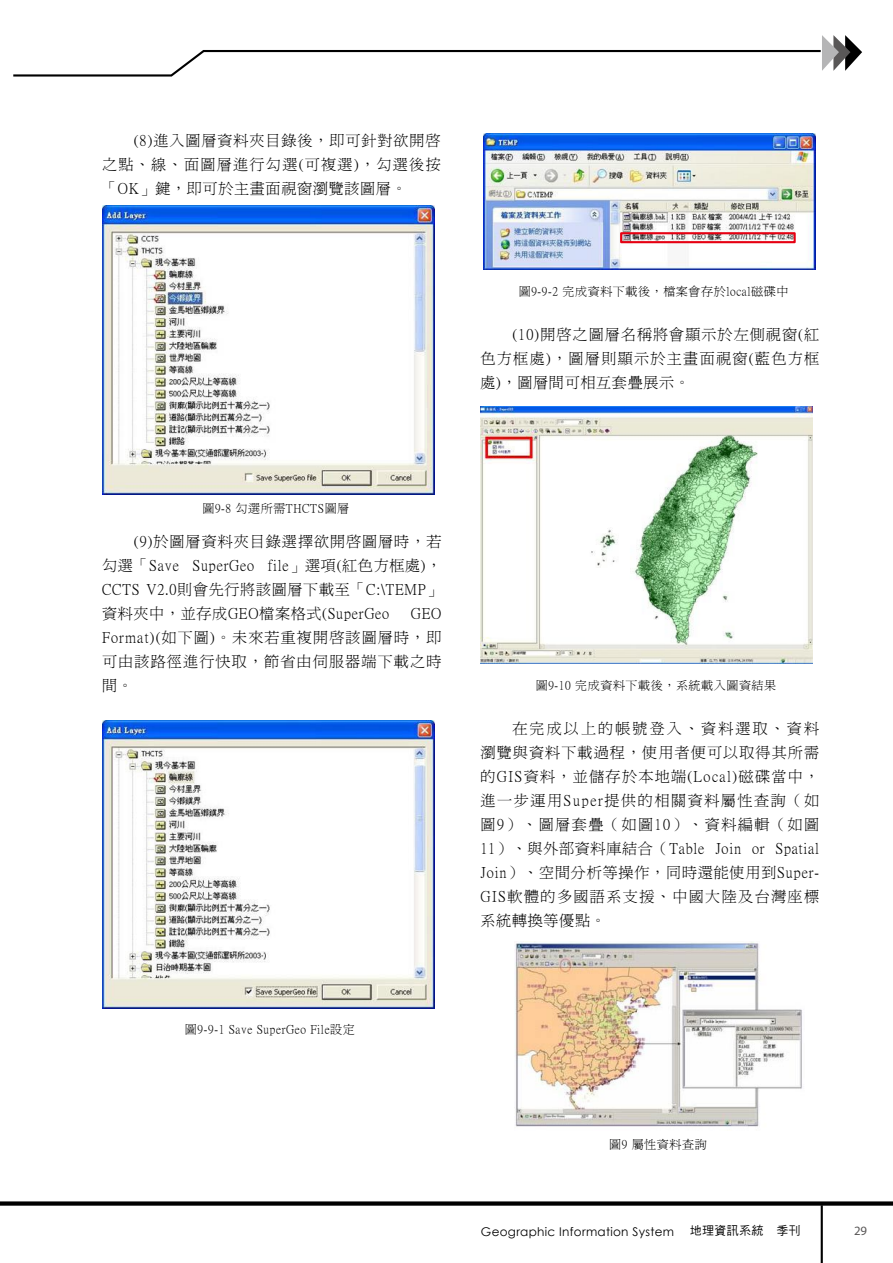
<style>
.page{position:relative;width:893px;height:1263px;background:#fff}
.page>*{position:absolute;margin:0;border:0;box-sizing:border-box;transform-origin:0 0}
.t1{font:15px/24px "P Ming Li U";letter-spacing:.065em;color:#000;text-align:justify}
.t2{font:12.75px "Myriad Pro";color:#595757}
.t3{font:12px "P Ming Li U";letter-spacing:.05em;color:#000}
.t4{font:12px "Century Gothic";letter-spacing:.025em;color:#000}
.t5{font:12px "DF Hei Md HK BF";letter-spacing:.025em;color:#000}
</style>
<div class="page">
<div style="left:0;top:1201px;width:893px;height:5px;background:#000"></div>
<hr style="left:821px;top:1205px;width:2px;height:58px;background:#000">
<svg style="left:13px;top:35px;width:849px;height:42px"></svg>
<img style="left:102px;top:206px;width:332px;height:288px">
<img style="left:102px;top:720px;width:332px;height:288px">
<img style="left:480px;top:406px;width:332px;height:257px">
<img style="left:515px;top:942px;width:287px;height:185px">
<img style="left:483px;top:133px;width:332px;height:136px">
<div style="left:620px;top:232px;width:176px;height:11px;border:2px solid #e60012"></div>
<p class="t1" style="left:102px;top:129px;width:340px;text-indent:32px">(8)進入圖層資料夾目錄後，即可針對欲開啟之點、線、面圖層進行勾選(可複選)，勾選後按「OK」鍵，即可於主畫面視窗瀏覽該圖層。</p>
<p class="t3" style="left:519px;top:285px;width:271px">圖9-9-2 完成資料下載後，檔案會存於local磁碟中</p>
<p class="t1" style="left:480px;top:322px;width:340px;text-indent:32px">(10)開啟之圖層名稱將會顯示於左側視窗(紅色方框處)，圖層則顯示於主畫面視窗(藍色方框處)，圖層間可相互套疊展示。</p>
<p class="t3" style="left:202px;top:503px;width:148px">圖9-8 勾選所需THCTS圖層</p>
<p class="t1" style="left:102px;top:530px;width:341px;text-indent:32px">(9)於圖層資料夾目錄選擇欲開啟圖層時，若勾選「Save SuperGeo file」選項(紅色方框處)，CCTS V2.0則會先行將該圖層下載至「C:\TEMP」資料夾中，並存成GEO檔案格式(SuperGeo</p>
<p class="t1" style="left:102px;top:602px;width:341px;text-indent:309px">GEO Format)(如下圖)。未來若重複開啟該圖層時，即可由該路徑進行快取，節省由伺服器端下載之時間。</p>
<p class="t3" style="left:185px;top:1023px;width:171px">圖9-9-1 Save SuperGeo File設定</p>
<p class="t3" style="left:536px;top:679px;width:242px">圖9-10 完成資料下載後，系統載入圖資結果</p>
<p class="t1" style="left:480px;top:716px;width:340px;text-indent:32px">在完成以上的帳號登入、資料選取、資料瀏覽與資料下載過程，使用者便可以取得其所需的GIS資料，並儲存於本地端(Local)磁碟當中，進一步運用Super提供的相關資料屬性查詢（如圖9）、圖層套疊（如圖10）、資料編輯（如圖11）、與外部資料庫結合（Table Join or Spatial Join）、空間分析等操作，同時還能使用到Super-GIS軟體的多國語系支援、中國大陸及台灣座標系統轉換等優點。</p>
<p class="t3" style="left:609px;top:1139px;width:99px">圖9 屬性資料查詢</p>
<p class="t4" style="left:481px;top:1223px;width:195px">Geographic Information System</p>
<p class="t5" style="left:690px;top:1224px;width:112px">地理資訊系統 季刊</p>
<p class="t2" style="left:854px;top:1223px;width:15px">29</p>
</div>
